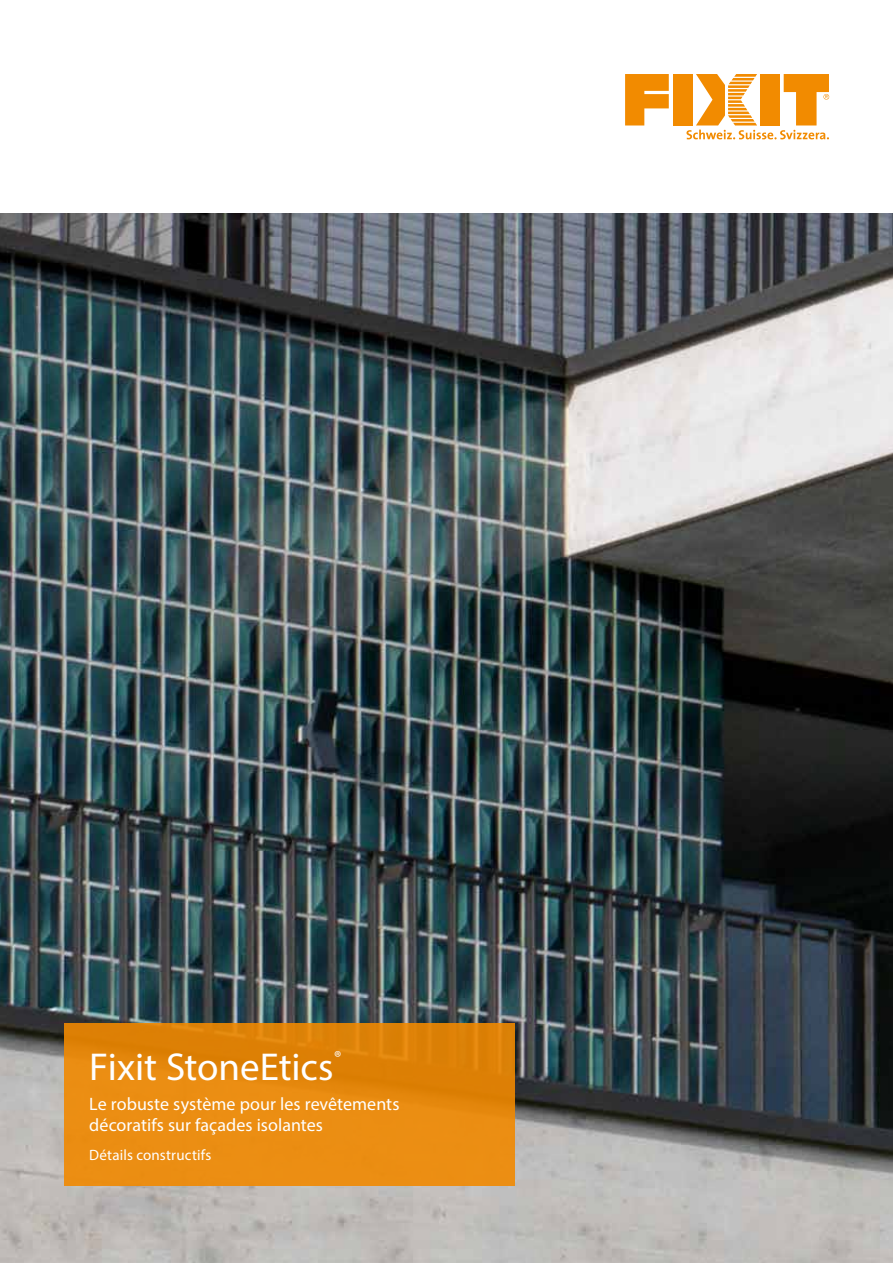
<style>
.page{position:relative;width:893px;height:1263px;background:#fff}
.page>*{position:absolute;margin:0;border:0;box-sizing:border-box;transform-origin:0 0}
.t1{font:39px "Myriad Pro";letter-spacing:-.005em;color:#fff}
.t2{font:18px/21px "Myriad Pro";letter-spacing:.005em;color:#fff}
.t3{font:17.55px "Myriad Pro";color:#fff}
.t4{font:15px "Myriad Pro";letter-spacing:.01em;color:#fff}
</style>
<div class="page">
<img style="left:0;top:213px;width:893px;height:1050px">
<svg style="left:625px;top:74px;width:44px;height:51px"></svg>
<div style="left:673px;top:74px;width:20px;height:51px;background:#f28b00"></div>
<svg style="left:686px;top:74px;width:143px;height:65px"></svg>
<div style="left:64px;top:1023px;width:450px;height:162px;background:linear-gradient(to right,#e98b10,#e4870c)"></div>
<h1 class="t1" style="left:89px;top:1043px;width:246px">Fixit StoneEtics</h1>
<p class="t3" style="left:334px;top:1046px;width:9px">®</p>
<p class="t2" style="left:89px;top:1093px;width:312px">Le robuste système pour les revêtements décoratifs sur façades isolantes</p>
<p class="t4" style="left:89px;top:1146px;width:124px">Détails constructifs</p>
</div>
